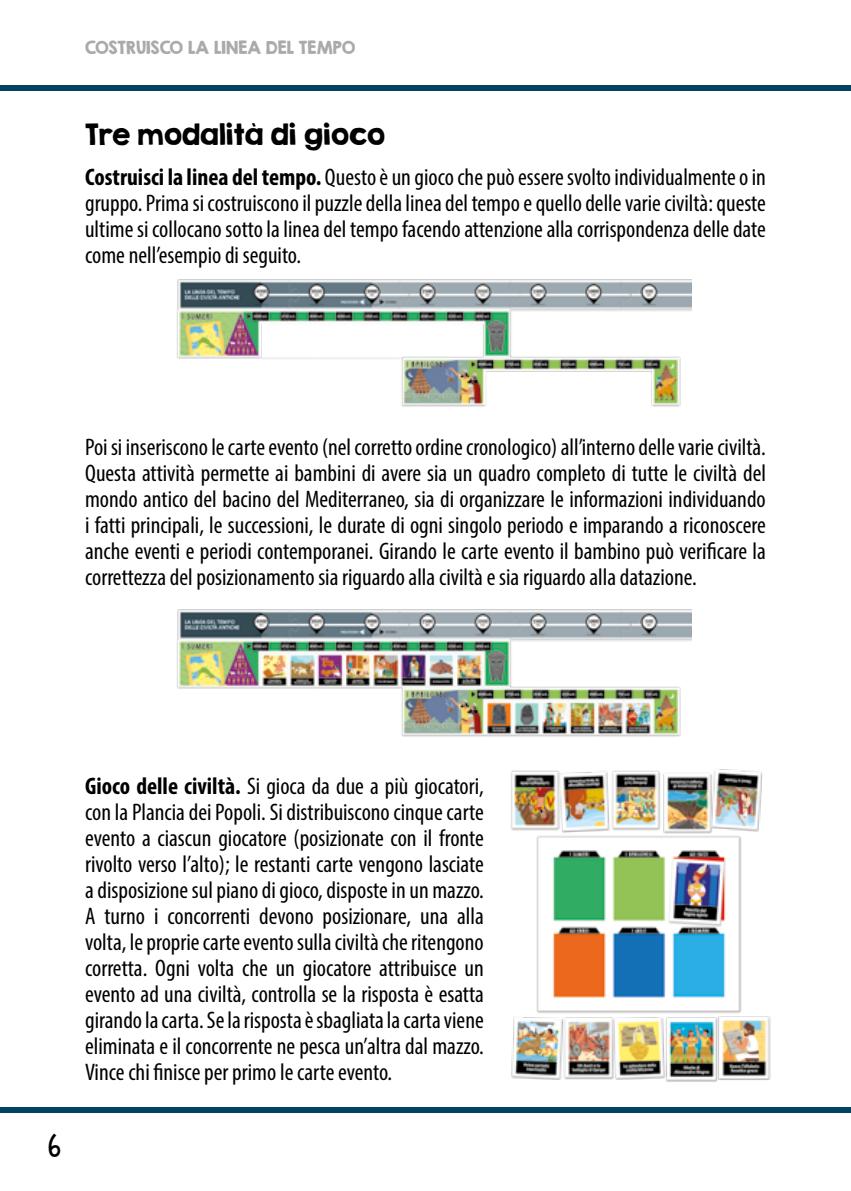
<style>
.page{position:relative;width:851px;height:1191px;background:#fff}
.page>*{position:absolute;margin:0;border:0;box-sizing:border-box;transform-origin:0 0}
.t1{font:26px "KG Second Chances Solid";color:#000}
.t2{font:condensed 24px/26px "Myriad Pro";color:#000;text-align:justify}
.t3{font:24px "KG She Persisted";color:#000}
.t4{font:16px "KG Second Chances Solid";color:#aaa}
.s1{font-weight:700}
</style>
<div class="page">
<img style="left:483px;top:769px;width:305px;height:344px">
<img style="left:177px;top:279px;width:514px;height:128px">
<img style="left:177px;top:609px;width:514px;height:128px">
<div style="left:0;top:85px;width:850px;height:5px;background:#004362"></div>
<div style="left:0;top:1107px;width:850px;height:5px;background:#004362"></div>
<p class="t4" style="left:85px;top:38px;width:272px">COSTRUISCO LA LINEA DEL TEMPO</p>
<p class="t1" style="left:85px;top:118px;width:301px">Tre modalità di gioco</p>
<p class="t2" style="left:85px;top:163px;width:682px"><span class="s1">Costruisci la linea del tempo.</span> Questo è un gioco che può essere svolto individualmente o in gruppo. Prima si costruiscono il puzzle della linea del tempo e quello delle varie civiltà: queste ultime si collocano sotto la linea del tempo facendo attenzione alla corrispondenza delle date come nell’esempio di seguito.</p>
<p class="t2" style="left:85px;top:433px;width:682px">Poi si inseriscono le carte evento (nel corretto ordine cronologico) all’interno delle varie civiltà.<br>Questa attività permette ai bambini di avere sia un quadro completo di tutte le civiltà del mondo antico del bacino del Mediterraneo, sia di organizzare le informazioni individuando i fatti principali, le successioni, le durate di ogni singolo periodo e imparando a riconoscere anche eventi e periodi contemporanei. Girando le carte evento il bambino può verificare la correttezza del posizionamento sia riguardo alla civiltà e sia riguardo alla datazione.</p>
<p class="t3" style="left:49px;top:1127px;width:14px">6</p>
<p class="t2" style="left:85px;top:773px;width:400px"><span class="s1">Gioco delle civiltà.</span> Si gioca da due a più giocatori, con la Plancia dei Popoli. Si distribuiscono cinque carte evento a ciascun giocatore (posizionate con il fronte rivolto verso l’alto); le restanti carte vengono lasciate a disposizione sul piano di gioco, disposte in un mazzo.<br>A turno i concorrenti devono posizionare, una alla volta, le proprie carte evento sulla civiltà che ritengono corretta. Ogni volta che un giocatore attribuisce un evento ad una civiltà, controlla se la risposta è esatta girando la carta. Se la risposta è sbagliata la carta viene eliminata e il concorrente ne pesca un’altra dal mazzo.<br>Vince chi finisce per primo le carte evento.</p>
</div>
